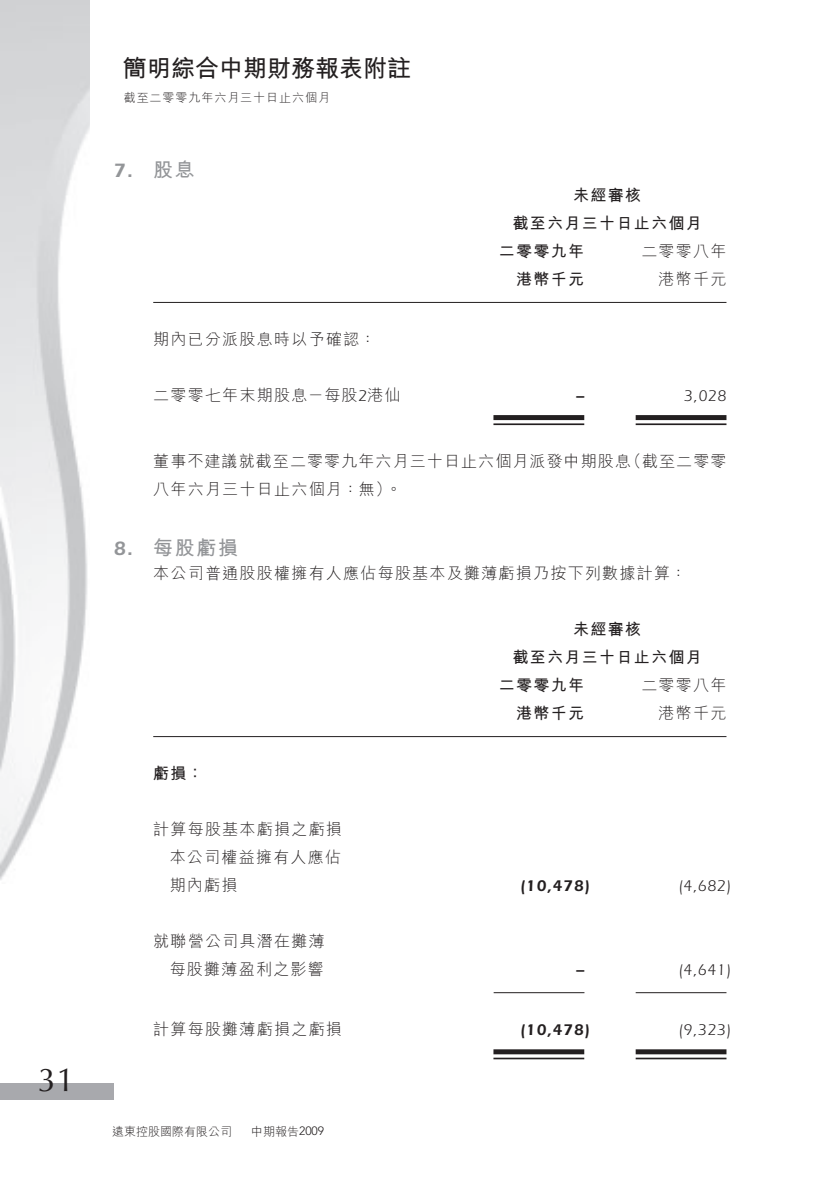
<style>
.page{position:relative;width:840px;height:1191px;background:#fff}
.page>*{position:absolute;margin:0;border:0;box-sizing:border-box;transform-origin:0 0}
.t1{font:33px "Optima LT Std";color:#231f20}
.t2{font:24px "M Hei HK Bold B5 pc H";color:#231f20}
.t3{font:20px "M Hei HK Bold B5 pc H";color:#939598}
.t4{font:600 20px "ITC Eras Std";color:#939598}
.t5{font:16px/28px "M Hei HK Light B5 pc H";letter-spacing:.08em;color:#231f20}
.t6{font:16px "M Hei HK Bold B5 pc H";letter-spacing:.08em;color:#231f20}
.t7{font:16px "ITC Eras Std";letter-spacing:.03em;color:#231f20}
.t8{font:600 16px "ITC Eras Std";letter-spacing:.03em;color:#231f20}
.t9{font:12px "M Hei HK Light B5 pc H";letter-spacing:.08em;color:#231f20}
.t10{font:12px "M Hei HK Light B5 pc H";color:#231f20}
.s1{font-family:"M Hei HK Bold B5 pc H";font-weight:400}
.s2{font-family:"ITC Eras Std"}
.s3{font-family:"ITC Eras Std";font-weight:600}
.s4{font-family:"Avenir LT Std";font-weight:300}
</style>
<div class="page">
<div style="left:0;top:1083px;width:113px;height:17px;background:#a8a9ad"></div>
<img style="left:0;top:0;width:90px;height:880px">
<hr style="left:153px;top:302px;width:573px;height:1px;background:#231f20">
<div style="left:493px;top:415px;width:91px;height:5px;background:#231f20"></div>
<hr style="left:493px;top:423px;width:91px;height:2px;background:#231f20">
<div style="left:635px;top:415px;width:91px;height:5px;background:#231f20"></div>
<hr style="left:635px;top:423px;width:91px;height:2px;background:#231f20">
<hr style="left:153px;top:736px;width:573px;height:1px;background:#231f20">
<hr style="left:493px;top:992px;width:91px;height:1px;background:#231f20">
<hr style="left:635px;top:992px;width:91px;height:1px;background:#231f20">
<div style="left:493px;top:1049px;width:91px;height:5px;background:#231f20"></div>
<hr style="left:493px;top:1057px;width:91px;height:2px;background:#231f20">
<div style="left:635px;top:1049px;width:91px;height:5px;background:#231f20"></div>
<hr style="left:635px;top:1057px;width:91px;height:2px;background:#231f20">
<h1 class="t1" style="left:38px;top:1067px;width:38px">31</h1>
<h2 class="t2" style="left:123px;top:59px;width:289px">簡明綜合中期財務報表附註</h2>
<p class="t9" style="left:124px;top:93px;width:208px">截至二零零九年六月三十日止六個月</p>
<p class="t4" style="left:113px;top:158px;width:83px">7. <span class="s1">股息</span></p>
<p class="t5" style="left:153px;top:327px;width:224px">期內已分派股息時以予確認：</p>
<p class="t6" style="left:573px;top:189px;width:69px">未經審核</p>
<p class="t6" style="left:512px;top:217px;width:191px">截至六月三十日止六個月</p>
<p class="t6" style="left:498px;top:245px;width:87px">二零零九年</p>
<p class="t5" style="left:641px;top:239px;width:87px">二零零八年</p>
<p class="t6" style="left:516px;top:273px;width:69px">港幣千元</p>
<p class="t5" style="left:658px;top:267px;width:69px">港幣千元</p>
<p class="t5" style="left:153px;top:383px;width:249px">二零零七年末期股息－每股<span class="s2">2</span>港仙</p>
<p class="t8" style="left:575px;top:386px;width:9px">–</p>
<p class="t7" style="left:683px;top:390px;width:44px">3,028</p>
<p class="t5" style="left:153px;top:449px;width:574px">董事不建議就截至二零零九年六月三十日止六個月派發中期股息（截至二零零八年六月三十日止六個月：無）。</p>
<p class="t3" style="left:113px;top:540px;width:126px"><span class="s3">8.</span> 每股虧損</p>
<p class="t5" style="left:153px;top:561px;width:534px">本公司普通股股權擁有人應佔每股基本及攤薄虧損乃按下列數據計算：</p>
<p class="t6" style="left:153px;top:767px;width:51px">虧損：</p>
<p class="t5" style="left:170px;top:817px;width:174px;text-align:justify;text-indent:-16px">計算每股基本虧損之虧損本公司權益擁有人應佔期內虧損</p>
<p class="t5" style="left:153px;top:929px;width:173px;text-align:right">就聯營公司具潛在攤薄每股攤薄盈利之影響</p>
<p class="t6" style="left:573px;top:623px;width:69px">未經審核</p>
<p class="t6" style="left:512px;top:651px;width:191px">截至六月三十日止六個月</p>
<p class="t6" style="left:498px;top:679px;width:87px">二零零九年</p>
<p class="t5" style="left:641px;top:673px;width:87px">二零零八年</p>
<p class="t6" style="left:516px;top:707px;width:69px">港幣千元</p>
<p class="t5" style="left:658px;top:701px;width:69px">港幣千元</p>
<p class="t8" style="left:519px;top:876px;width:72px">(10,478)</p>
<p class="t7" style="left:678px;top:880px;width:54px">(4,682)</p>
<p class="t8" style="left:575px;top:960px;width:9px">–</p>
<p class="t7" style="left:678px;top:964px;width:54px">(4,641)</p>
<p class="t5" style="left:153px;top:1017px;width:190px">計算每股攤薄虧損之虧損</p>
<p class="t8" style="left:519px;top:1020px;width:72px">(10,478)</p>
<p class="t7" style="left:678px;top:1024px;width:54px">(9,323)</p>
<p class="t10" style="left:112px;top:1126px;width:121px">遠東控股國際有限公司</p>
<p class="t9" style="left:251px;top:1126px;width:74px">中期報告<span class="s4">2009</span></p>
</div>
